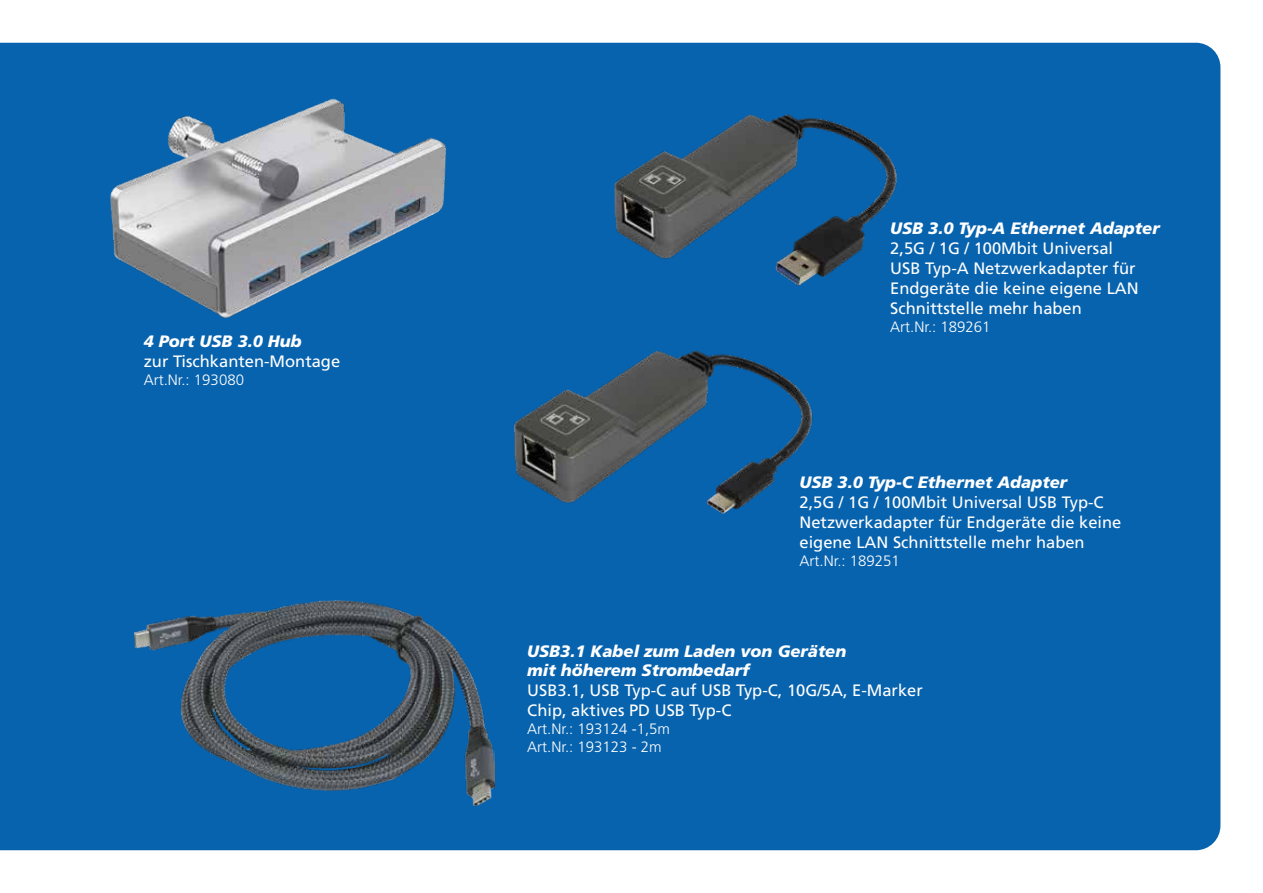
<style>
.page{position:relative;width:1263px;height:893px;background:#fff}
.page>*{position:absolute;margin:0;border:0;box-sizing:border-box;transform-origin:0 0}
.t1{font:16.5px/19.8px "Frutiger LT Std";color:#fff}
.t2{font:italic 900 16.5px/19.8px "Frutiger LT Std";color:#fff}
.t3{font:300 15px/18px "Frutiger LT Std";color:#fff}
</style>
<div class="page">
<div style="left:0;top:43px;width:1220px;height:807px;background:#0863ae"></div>
<img style="left:69px;top:83px;width:418px;height:251px">
<img style="left:135px;top:600px;width:360px;height:205px">
<img style="left:498px;top:309px;width:323px;height:228px">
<img style="left:599px;top:75px;width:306px;height:216px">
<p class="t2" style="left:144px;top:331px;width:160px">4 Port USB 3.0 Hub</p>
<p class="t1" style="left:144px;top:351px;width:198px">zur Tischkanten-Montage</p>
<p class="t3" style="left:144px;top:371px;width:102px">Art.Nr.: 193080</p>
<p class="t2" style="left:890px;top:219px;width:271px">USB 3.0 Typ-A Ethernet Adapter</p>
<p class="t1" style="left:890px;top:239px;width:250px">2,5G / 1G / 100Mbit Universal<br>USB Typ-A Netzwerkadapter für<br>Endgeräte die keine eigene LAN<br>Schnittstelle mehr haben</p>
<p class="t3" style="left:890px;top:318px;width:102px">Art.Nr.: 189261</p>
<p class="t2" style="left:799px;top:473px;width:269px">USB 3.0 Typ-C Ethernet Adapter</p>
<p class="t1" style="left:799px;top:493px;width:323px">2,5G / 1G / 100Mbit Universal USB Typ-C<br>Netzwerkadapter für Endgeräte die keine eigene LAN Schnittstelle mehr haben</p>
<p class="t3" style="left:799px;top:552px;width:102px">Art.Nr.: 189251</p>
<p class="t2" style="left:527px;top:641px;width:321px">USB3.1 Kabel zum Laden von Geräten mit höherem Strombedarf</p>
<p class="t1" style="left:527px;top:681px;width:397px">USB3.1, USB Typ-C auf USB Typ-C, 10G/5A, E-Marker<br>Chip, aktives PD USB Typ-C</p>
<p class="t3" style="left:527px;top:720px;width:144px">Art.Nr.: 193124 -1,5m<br>Art.Nr.: 193123 - 2m</p>
</div>
